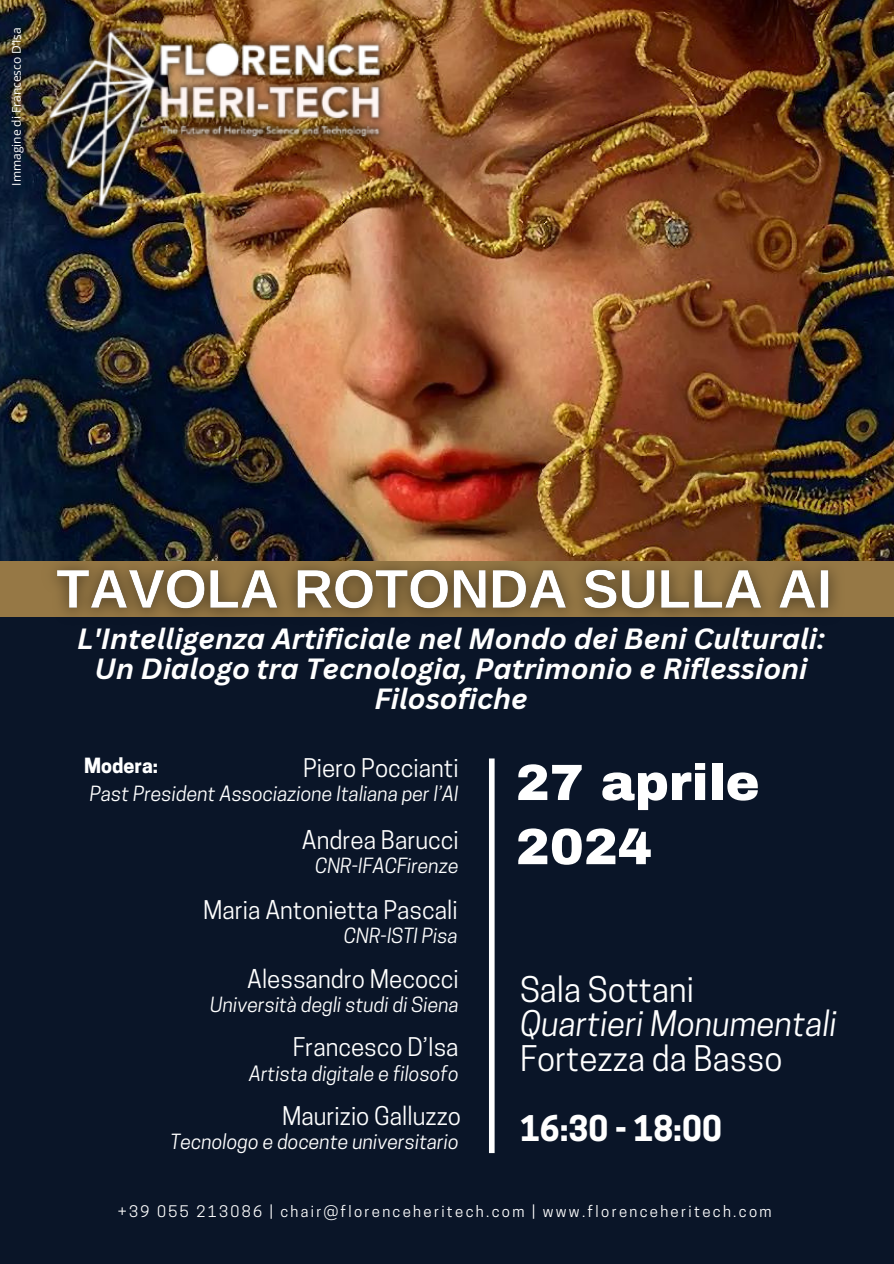
<style>
.page{position:relative;width:894px;height:1264px;background:#fff}
.page>*{position:absolute;margin:0;border:0;box-sizing:border-box;transform-origin:0 0}
.t1{font:900 51px/64.2px "Archivo";color:#fff}
.t2{font:33.15px/34.8px "Cooper Hewitt";color:#fff}
.t3{font:700 33.15px "Cooper Hewitt";color:#fff}
.t4{font:italic 700 28.5px/30.3px "Canva Sans";color:#fff;text-align:center}
.t5{font:24.15px "Cooper Hewitt";color:#fff}
.t6{font:italic 19.65px "Cooper Hewitt";color:#fff}
.t7{font:700 19.65px "Cooper Hewitt";color:#fff}
.t8{font:15px "Cooper Hewitt";letter-spacing:.155em;color:#fff}
.t9{font:12px "Open Sans";color:#fff}
.s1{font-style:italic}
</style>
<div class="page">
<div style="left:0;top:0;width:893px;height:1263px;background:#0a1528"></div>
<div style="left:489px;top:758px;width:5px;height:395px;background:#fff"></div>
<img style="left:0;top:0;width:893px;height:561px">
<img style="left:17px;top:10px;width:388px;height:214px">
<div style="left:0;top:561px;width:893px;height:55px;background:#967845"></div>
<img style="left:33px;top:547px;width:818px;height:70px">
<p class="t9" style="left:8px;top:186px;width:160px;rotate:-90deg">Immagine di Francesco D’Isa</p>
<h3 class="t4" style="left:77px;top:622px;width:749px">L'Intelligenza Artificiale nel Mondo dei Beni Culturali:<br>Un Dialogo tra Tecnologia, Patrimonio e Riflessioni<br>Filosofiche</h3>
<h3 class="t7" style="left:84px;top:758px;width:75px">Modera:</h3>
<h6 class="t5" style="left:303px;top:758px;width:157px">Piero Poccianti</h6>
<h5 class="t6" style="left:90px;top:786px;width:370px">Past President Associazione Italiana per l’AI</h5>
<h6 class="t5" style="left:302px;top:830px;width:158px">Andrea Barucci</h6>
<h5 class="t6" style="left:315px;top:858px;width:145px">CNR-IFACFirenze</h5>
<h6 class="t5" style="left:203px;top:900px;width:256px">Maria Antonietta Pascali</h6>
<h5 class="t6" style="left:344px;top:928px;width:115px">CNR-ISTI Pisa</h5>
<h6 class="t5" style="left:247px;top:969px;width:213px">Alessandro Mecocci</h6>
<h5 class="t6" style="left:210px;top:997px;width:250px">Università degli studi di Siena</h5>
<h6 class="t5" style="left:293px;top:1038px;width:167px">Francesco D’Isa</h6>
<h5 class="t6" style="left:249px;top:1065px;width:211px">Artista digitale e filosofo</h5>
<h6 class="t5" style="left:282px;top:1106px;width:180px">Maurizio Galluzzo</h6>
<h2 class="t6" style="left:170px;top:1134px;width:290px">Tecnologo e docente universitario</h2>
<h6 class="t1" style="left:515px;top:750px;width:245px">27 aprile<br>2024</h6>
<p class="t2" style="left:520px;top:975px;width:318px">Sala Sottani<br><span class="s1">Quartieri Monumentali<br></span>Fortezza da Basso</p>
<h4 class="t3" style="left:520px;top:1116px;width:203px">16:30 - 18:00</h4>
<h5 class="t8" style="left:118px;top:1206px;width:655px">+39 055 213086 | chair@florenceheritech.com | www.florenceheritech.com</h5>
</div>
